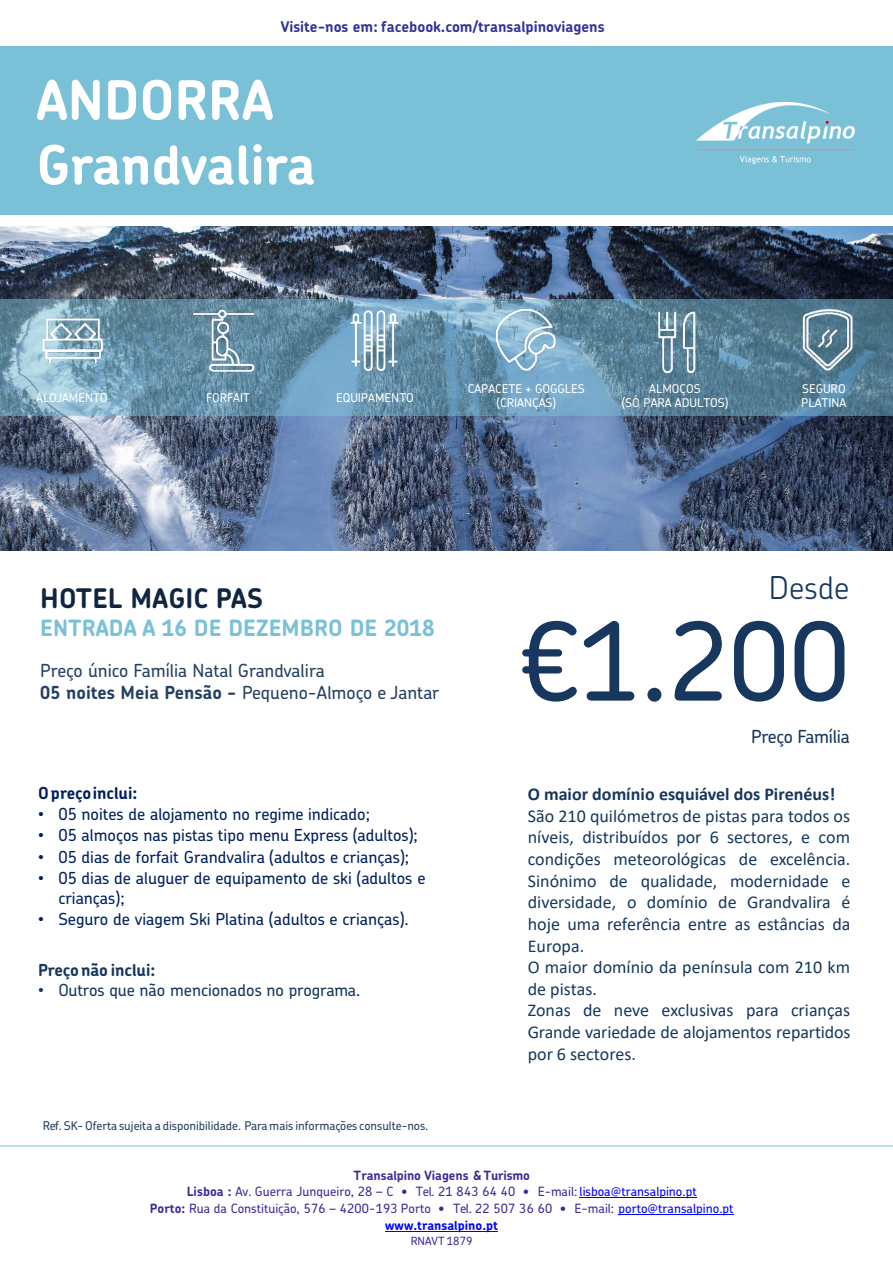
<style>
.page{position:relative;width:893px;height:1264px;background:#fff}
.page>*{position:absolute;margin:0;border:0;box-sizing:border-box;transform-origin:0 0}
.t1{font:500 108px "Chevin Pro";color:#17375e}
.t2{font:700 54px "Chevin Pro";color:#fff}
.t3{font:300 31.5px "Chevin Pro";letter-spacing:.005em;color:#17375e}
.t4{font:700 27px "Chevin Pro";letter-spacing:.005em;color:#10253f}
.t5{font:700 22.5px "Chevin Pro";color:#7ac0d7}
.t6{font:18px/21.6px "Calibri";letter-spacing:-.005em;color:#17375e;text-align:justify}
.t7{font:500 18px "Chevin Pro";letter-spacing:-.005em;color:#254061}
.t8{font:700 18px "Calibri";color:#17375e}
.t9{font:500 18px "Chevin Pro";letter-spacing:-.015em;color:#17375e}
.t10{font:500 16.5px/19.8px "Chevin Pro";color:#002060}
.t11{font:500 16.5px "Chevin Pro";letter-spacing:-.005em;color:#17375e}
.t12{font:700 16.5px "Chevin Pro";letter-spacing:-.005em;color:#17375e}
.t13{font:700 16.5px "Chevin Pro";letter-spacing:-.005em;color:#002060}
.t14{font:700 15px "Chevin Pro";color:#339}
.t15{font:500 12.75px "Chevin Pro";color:#3c2b98}
.t16{font:700 12.75px "Chevin Pro";letter-spacing:-.005em;color:#3c2b98}
.t17{font:700 12.75px "Chevin Pro";color:#00f}
.t18{font:500 12px "Chevin Pro";color:#fff}
.t19{font:500 12px "Chevin Pro";letter-spacing:-.005em;color:#254061}
.t20{font:500 11.4px "Chevin Pro";letter-spacing:.005em;color:#3c2b98}
.s1{font-weight:700}
.s2{font-family:"Arial";font-weight:400}
.s3{color:#00f}
</style>
<div class="page">
<img style="left:0;top:226px;width:892px;height:324px">
<div style="left:0;top:299px;width:892px;height:117px;background:#7ac0d7;opacity:.5"></div>
<div style="left:0;top:46px;width:892px;height:169px;background:#7ac0d7"></div>
<img style="left:696px;top:102px;width:158px;height:62px">
<hr style="left:579px;top:1196px;width:117px;height:1px;background:#00f">
<hr style="left:618px;top:1213px;width:115px;height:1px;background:#00f">
<hr style="left:385px;top:1230px;width:113px;height:1px;background:#00f">
<hr style="left:0;top:1145px;width:892px;height:1px;background:#7ac0d7">
<img style="left:36px;top:298px;width:818px;height:83px">
<p class="t14" style="left:281px;top:17px;width:325px">Visite-nos em: facebook.com/transalpinoviagens</p>
<p class="t2" style="left:36px;top:65px;width:238px">ANDORRA</p>
<p class="t2" style="left:36px;top:129px;width:280px">Grandvalira</p>
<p class="t18" style="left:36px;top:389px;width:73px">ALOJAMENTO</p>
<p class="t18" style="left:206px;top:389px;width:45px">FORFAIT</p>
<p class="t18" style="left:336px;top:389px;width:79px">EQUIPAMENTO</p>
<p class="t18" style="left:467px;top:380px;width:119px">CAPACETE + GOGGLES</p>
<p class="t18" style="left:496px;top:394px;width:61px">(CRIANÇAS)</p>
<p class="t18" style="left:649px;top:380px;width:53px">ALMOÇOS</p>
<p class="t18" style="left:621px;top:394px;width:108px">(SÓ PARA ADULTOS)</p>
<p class="t18" style="left:802px;top:380px;width:45px">SEGURO</p>
<p class="t18" style="left:801px;top:394px;width:47px">PLATINA</p>
<p class="t4" style="left:40px;top:580px;width:224px">HOTEL MAGIC PAS</p>
<p class="t5" style="left:40px;top:613px;width:396px">ENTRADA A 16 DE DEZEMBRO DE 2018</p>
<p class="t7" style="left:40px;top:658px;width:286px">Preço único Família Natal Grandvalira</p>
<p class="t7" style="left:40px;top:679px;width:400px"><span class="s1">05 noites Meia Pensão -</span> Pequeno-Almoço e Jantar</p>
<p class="t13" style="left:38px;top:781px;width:101px">Opreçoinclui:</p>
<p class="t10" style="left:38px;top:803px;width:333px"><span class="s2">•</span> 05 noites de alojamento no regime indicado;</p>
<p class="t10" style="left:38px;top:824px;width:381px"><span class="s2">•</span> 05 almoços nas pistas tipo menu Express (adultos);</p>
<p class="t10" style="left:38px;top:846px;width:372px"><span class="s2">•</span> 05 dias de forfait Grandvalira (adultos e crianças);</p>
<p class="t10" style="left:58px;top:867px;width:368px;text-indent:-20px"><span class="s2">•</span> 05 dias de aluguer de equipamento de ski (adultos e crianças);</p>
<p class="t10" style="left:38px;top:908px;width:372px"><span class="s2">•</span> Seguro de viagem Ski Platina (adultos e crianças).</p>
<p class="t12" style="left:38px;top:959px;width:119px">Preçonão inclui:</p>
<p class="t11" style="left:38px;top:978px;width:324px"><span class="s2">•</span> Outros que não mencionados no programa.</p>
<p class="t19" style="left:43px;top:1117px;width:387px">Ref. SK-Oferta sujeita a disponibilidade. Para mais informações consulte-nos.</p>
<p class="t3" style="left:768px;top:566px;width:82px">Desde</p>
<p class="t1" style="left:519px;top:589px;width:331px">€1.200</p>
<p class="t9" style="left:751px;top:724px;width:100px">Preço Família</p>
<p class="t8" style="left:527px;top:781px;width:309px">O maior domínio esquiável dos Pirenéus!</p>
<p class="t6" style="left:527px;top:804px;width:324px">São 210 quilómetros de pistas para todos os níveis, distribuídos por 6 sectores, e com condições meteorológicas de excelência.<br>Sinónimo de qualidade, modernidade e diversidade, o domínio de Grandvalira é hoje uma referência entre as estâncias da Europa.</p>
<p class="t6" style="left:527px;top:955px;width:324px">O maior domínio da península com 210 km de pistas.</p>
<p class="t6" style="left:527px;top:998px;width:324px">Zonas de neve exclusivas para crianças Grande variedade de alojamentos repartidos por 6 sectores.</p>
<p class="t16" style="left:353px;top:1166px;width:178px">Transalpino Viagens &amp; Turismo</p>
<p class="t15" style="left:187px;top:1182px;width:511px"><span class="s1">Lisboa :</span> Av. Guerra Junqueiro, 28 – C <span class="s1">•</span> Tel. 21 843 64 40 <span class="s1">•</span> E-mail: <span class="s3">lisboa@transalpino.pt</span></p>
<p class="t15" style="left:150px;top:1199px;width:585px"><span class="s1">Porto:</span> Rua da Constituição, 576 – 4200-193 Porto <span class="s1">•</span> Tel. 22 507 36 60 <span class="s1">•</span> E-mail: <span class="s3">porto@transalpino.pt</span></p>
<p class="t17" style="left:385px;top:1216px;width:114px">www.transalpino.pt</p>
<p class="t20" style="left:410px;top:1233px;width:63px">RNAVT 1879</p>
</div>
